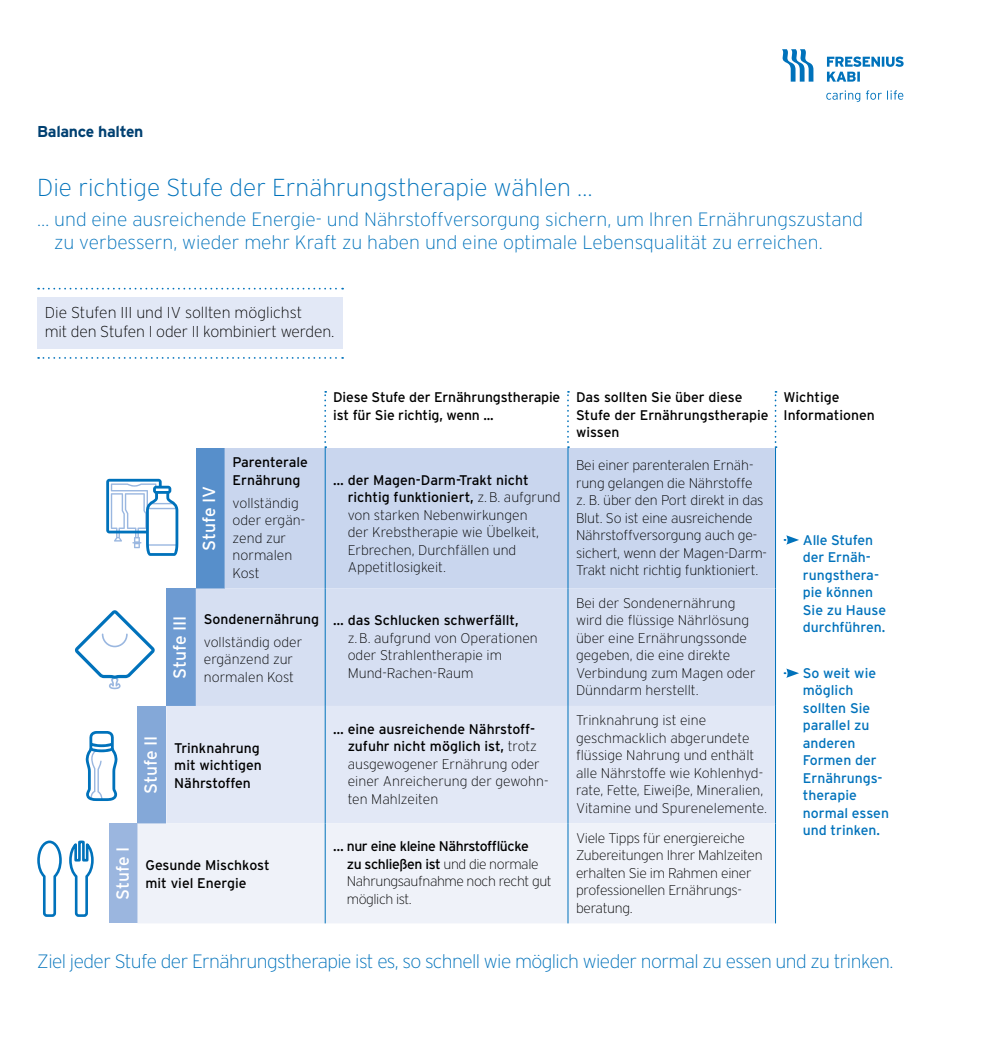
<style>
.page{position:relative;width:993px;height:1042px;background:#fff}
.page>*{position:absolute;margin:0;border:0;box-sizing:border-box;transform-origin:0 0}
.t1{font:200 24.5px "Interstate";color:#0072bb}
.t2{font:200 19.25px/22.8px "Interstate";letter-spacing:-.005em;color:#0072bb}
.t3{font:200 19.25px "Interstate";letter-spacing:-.03em;color:#0072bb}
.t4{font:17.5px "Interstate";letter-spacing:-.01em;color:#fff}
.t5{font:200 15.75px/19.2px "Interstate";letter-spacing:-.01em;color:#000}
.t6{font:700 15.75px "Interstate";letter-spacing:-.02em;color:#004071}
.t7{font:200 14px/17.5px "Interstate";color:#000}
.t8{font:14px/17.5px "Interstate";color:#000}
.t9{font:14px/17.5px "Interstate";color:#0072bb}
.t10{font:200 14px/17.5px "Interstate";letter-spacing:-.02em;color:#000}
.t11{font:200 14px/17.5px "Interstate";letter-spacing:-.03em;color:#000}
.s1{font-weight:200}
.s2{font-weight:400}
</style>
<div class="page">
<svg style="left:782px;top:49px;width:31px;height:33px"></svg>
<svg style="left:827px;top:57px;width:76px;height:25px"></svg>
<svg style="left:826px;top:90px;width:77px;height:12px"></svg>
<div style="left:37px;top:297px;width:306px;height:52px;background:#e2e8f6"></div>
<svg style="left:38px;top:288px;width:305px;height:1px"></svg>
<svg style="left:38px;top:357px;width:305px;height:2px"></svg>
<div style="left:196px;top:448px;width:28px;height:140px;background:#578fcb"></div>
<div style="left:224px;top:448px;width:551px;height:140px;background:#c9d6ee"></div>
<div style="left:166px;top:588px;width:30px;height:118px;background:#6e9bd2"></div>
<div style="left:196px;top:588px;width:579px;height:118px;background:#d6dff2"></div>
<div style="left:137px;top:706px;width:29px;height:117px;background:#84a8d8"></div>
<div style="left:166px;top:706px;width:609px;height:117px;background:#e2e8f6"></div>
<div style="left:109px;top:823px;width:28px;height:100px;background:#9bb6df"></div>
<div style="left:137px;top:823px;width:638px;height:100px;background:#eff2f9"></div>
<hr style="left:325px;top:448px;width:1px;height:140px;background:#0072bb">
<hr style="left:567px;top:448px;width:1px;height:140px;background:#0072bb">
<hr style="left:325px;top:588px;width:1px;height:118px;background:#0072bb">
<hr style="left:567px;top:588px;width:1px;height:118px;background:#0072bb">
<hr style="left:325px;top:706px;width:1px;height:117px;background:#0072bb">
<hr style="left:567px;top:706px;width:1px;height:117px;background:#0072bb">
<hr style="left:325px;top:823px;width:1px;height:100px;background:#0072bb">
<hr style="left:567px;top:823px;width:1px;height:100px;background:#0072bb">
<svg style="left:324px;top:391px;width:2px;height:57px"></svg>
<svg style="left:567px;top:391px;width:1px;height:57px"></svg>
<svg style="left:774px;top:391px;width:2px;height:57px"></svg>
<hr style="left:775px;top:448px;width:1px;height:140px;background:#0072bb">
<hr style="left:775px;top:588px;width:1px;height:118px;background:#0072bb">
<hr style="left:775px;top:706px;width:1px;height:117px;background:#0072bb">
<hr style="left:775px;top:823px;width:1px;height:100px;background:#0072bb">
<svg style="left:784px;top:535px;width:14px;height:9px"></svg>
<svg style="left:784px;top:668px;width:14px;height:10px"></svg>
<svg style="left:85px;top:731px;width:33px;height:70px"></svg>
<svg style="left:75px;top:610px;width:80px;height:79px"></svg>
<svg style="left:106px;top:479px;width:72px;height:77px"></svg>
<svg style="left:37px;top:840px;width:57px;height:77px"></svg>
<p class="t6" style="left:37px;top:122px;width:108px">Balance halten</p>
<p class="t1" style="left:37px;top:174px;width:557px">Die richtige Stufe der Ernährungstherapie wählen …</p>
<p class="t2" style="left:54px;top:208px;width:810px;text-indent:-17px">… und eine ausreichende Energie- und Nährstoffversorgung sichern, um Ihren Ernährungszustand zu verbessern, wieder mehr Kraft zu haben und eine optimale Lebensqualität zu erreichen.</p>
<p class="t5" style="left:45px;top:302px;width:291px">Die Stufen III und IV sollten möglichst<br>mit den Stufen I oder II kombiniert werden.</p>
<p class="t4" style="left:199px;top:551px;width:67px;rotate:-90deg">Stufe IV</p>
<p class="t8" style="left:232px;top:453px;width:77px">Parenterale<br>Ernährung</p>
<p class="t7" style="left:232px;top:494px;width:74px">vollständig oder ergän&shy;zend zur normalen<br>Kost</p>
<p class="t4" style="left:170px;top:679px;width:65px;rotate:-90deg">Stufe III</p>
<p class="t8" style="left:204px;top:607px;width:117px;line-height:22.9px">Sondenernährung <span class="s1">vollständig oder</span></p>
<p class="t7" style="left:204px;top:650px;width:92px">ergänzend zur normalen Kost</p>
<p class="t4" style="left:141px;top:794px;width:60px;rotate:-90deg">Stufe II</p>
<p class="t8" style="left:174px;top:739px;width:89px">Trinknahrung mit wichtigen<br>Nährstoffen</p>
<p class="t4" style="left:113px;top:900px;width:55px;rotate:-90deg">Stufe I</p>
<p class="t8" style="left:145px;top:856px;width:126px">Gesunde Mischkost mit viel Energie</p>
<p class="t8" style="left:333px;top:388px;width:228px">Diese Stufe der Ernährungstherapie ist für Sie richtig, wenn ...</p>
<p class="t8" style="left:576px;top:388px;width:194px">Das sollten Sie über diese<br>Stufe der Ernährungstherapie wissen</p>
<p class="t8" style="left:783px;top:388px;width:93px">Wichtige<br>Informationen</p>
<p class="t7" style="left:347px;top:471px;width:214px;text-indent:-14px"><span class="s2">… der Magen-Darm-Trakt nicht richtig funktioniert,</span> z.B. aufgrund von starken Nebenwirkungen<br>der Krebstherapie wie Übelkeit,<br>Erbrechen, Durchfällen und<br>Appetitlosigkeit.</p>
<p class="t7" style="left:347px;top:611px;width:191px;text-indent:-14px"><span class="s2">… das Schlucken schwerfällt, </span>z.B. aufgrund von Operationen oder Strahlentherapie im<br>Mund-Rachen-Raum</p>
<p class="t7" style="left:576px;top:456px;width:192px">Bei einer parenteralen Ernäh&shy;rung gelangen die Nährstoffe<br>z. B. über den Port direkt in das<br>Blut. So ist eine ausreichende<br>Nährstoffversorgung auch ge&shy;sichert, wenn der Magen-Darm-<br>Trakt nicht richtig funktioniert.</p>
<p class="t7" style="left:576px;top:594px;width:181px">Bei der Sondenernährung wird die flüssige Nährlösung über eine Ernährungssonde gegeben, die eine direkte<br>Verbindung zum Magen oder<br>Dünndarm herstellt.</p>
<p class="t7" style="left:347px;top:720px;width:202px;text-indent:-14px"><span class="s2">… eine ausreichende Nährstoff&shy;zufuhr nicht möglich ist,</span> trotz ausgewogener Ernährung oder einer Anreicherung der gewohn&shy;ten Mahlzeiten</p>
<p class="t7" style="left:576px;top:711px;width:192px">Trinknahrung ist eine geschmacklich abgerundete flüssige Nahrung und enthält alle Nährstoffe wie Kohlenhyd&shy;rate, Fette, Eiweiße, Mineralien,<br>Vitamine und Spurenelemente.</p>
<p class="t11" style="left:347px;top:838px;width:206px;text-indent:-14px"><span class="s2">… nur eine kleine Nährstofflücke<br>zu schließen ist</span> und die normale<br>Nahrungsaufnahme noch recht gut möglich ist.</p>
<p class="t10" style="left:576px;top:829px;width:188px">Viele Tipps für energiereiche<br>Zubereitungen Ihrer Mahlzeiten erhalten Sie im Rahmen einer professionellen Ernährungs&shy;beratung.</p>
<p class="t9" style="left:802px;top:531px;width:85px">Alle Stufen der Ernäh&shy;rungsthera&shy;pie können<br>Sie zu Hause durchführen.</p>
<p class="t9" style="left:802px;top:664px;width:88px">So weit wie möglich sollten Sie parallel zu anderen<br>Formen der<br>Ernährungs&shy;therapie normal essen und trinken.</p>
<p class="t3" style="left:37px;top:950px;width:857px">Ziel jeder Stufe der Ernährungstherapie ist es, so schnell wie möglich wieder normal zu essen und zu trinken.</p>
</div>
